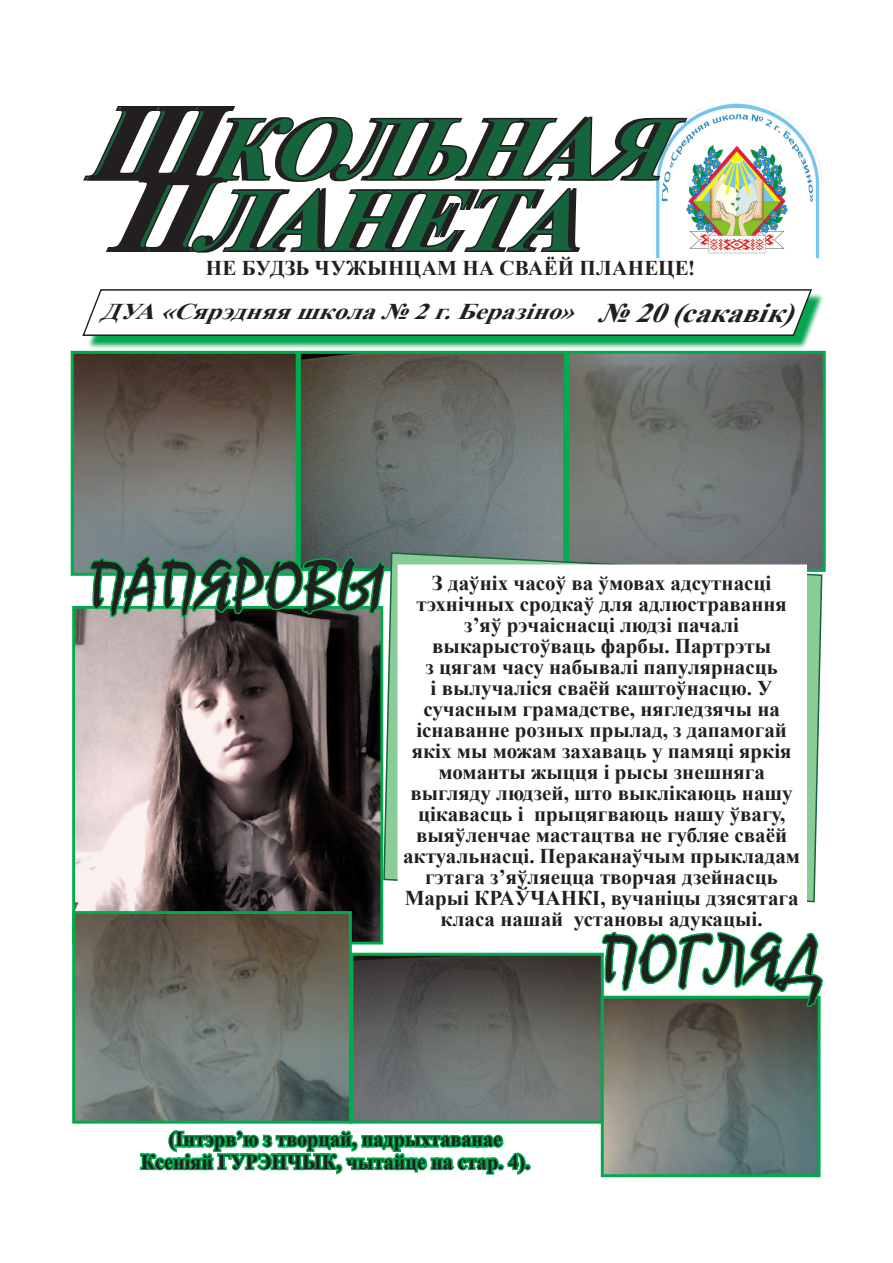
<style>
.page{position:relative;width:893px;height:1263px;background:#fff}
.page>*{position:absolute;margin:0;border:0;box-sizing:border-box;transform-origin:0 0}
.t1{font:italic 700 90px "Times New Roman";color:#16643c}
.t2{font:72px "Mistral";color:#231f20}
.t3{font:italic 700 22.5px "Times New Roman";color:#231f20;scale:1.16 1}
.t4{font:700 21px/21px "Times New Roman";color:#231f20}
.t5{font:700 21px/22.5px "Times New Roman";color:#231f20;text-align:center;scale:.96 1}
.s1{font-size:108px;color:#231f20}
.s2{font-size:27px}
</style>
<div class="page">
<img style="left:656px;top:104px;width:164px;height:154px">
<svg style="left:83px;top:104px;width:607px;height:150px"></svg>
<svg style="left:88px;top:293px;width:735px;height:56px;background:#61c792"></svg>
<svg style="left:82px;top:289px;width:733px;height:48px"></svg>
<svg style="left:139px;top:1129px;width:392px;height:46px"></svg>
<img style="left:570px;top:355px;width:252px;height:196px">
<div style="left:566px;top:351px;width:260px;height:221px;border:3px solid #00ab4d"></div>
<img style="left:75px;top:355px;width:220px;height:217px">
<div style="left:71px;top:351px;width:228px;height:225px;border:3px solid #00ab4d"></div>
<img style="left:354px;top:957px;width:246px;height:163px">
<div style="left:350px;top:953px;width:254px;height:171px;border:3px solid #00ab4d"></div>
<img style="left:302px;top:355px;width:260px;height:196px">
<div style="left:298px;top:351px;width:268px;height:220px;border:3px solid #00ab4d"></div>
<img style="left:605px;top:1022px;width:212px;height:151px">
<div style="left:601px;top:996px;width:220px;height:181px;border:3px solid #00ab4d"></div>
<svg style="left:383px;top:551px;width:440px;height:352px;background:#8ab397"></svg>
<div style="left:398px;top:564px;width:409px;height:365px;background:#fff;border:2px solid #fff"></div>
<img style="left:76px;top:610px;width:303px;height:330px">
<div style="left:72px;top:606px;width:311px;height:338px;border:3px solid #00ab4d"></div>
<img style="left:76px;top:915px;width:272px;height:205px">
<div style="left:72px;top:911px;width:280px;height:213px;border:3px solid #00ab4d"></div>
<svg style="left:87px;top:511px;width:301px;height:122px;background:#6f9783"></svg>
<svg style="left:599px;top:879px;width:224px;height:143px"></svg>
<h1 class="t1" style="left:85px;top:87px;width:321px"><span class="s1">ш</span>кольна</h1>
<h1 class="t1" style="left:594px;top:87px;width:122px">я</h1>
<h1 class="t1" style="left:106px;top:158px;width:157px"><span class="s1">п</span>лане</h1>
<h1 class="t1" style="left:452px;top:158px;width:149px">та</h1>
<p class="t4" style="left:206px;top:257px;width:491px">НЕ БУДЗЬ ЧУЖЫНЦАМ НА СВАЁЙ ПЛАНЕЦЕ!</p>
<p class="t3" style="left:100px;top:296px;width:611px">ДУА«Сярэдняяшкола№ 2г.Беразіно» <span class="s2">№ 20(сакавік)</span></p>
<h2 class="t2" style="left:87px;top:543px;width:301px">Папяровы</h2>
<p class="t4" style="left:432px;top:571px;width:341px">З даўніх часоў ва ўмовах адсутнасці</p>
<p class="t4" style="left:416px;top:592px;width:372px">тэхнічных сродкаў для адлюстравання</p>
<p class="t4" style="left:464px;top:613px;width:276px">з’яў рэчаіснасці людзі пачалі</p>
<p class="t4" style="left:432px;top:634px;width:341px">выкарыстоўваць фарбы. Партрэты</p>
<p class="t4" style="left:425px;top:655px;width:354px">з цягам часу набывалі папулярнасць</p>
<p class="t4" style="left:431px;top:676px;width:344px">і вылучаліся сваёй каштоўнасцю. У</p>
<p class="t4" style="left:423px;top:697px;width:358px">сучасным грамадстве, нягледзячы на</p>
<p class="t4" style="left:416px;top:718px;width:372px">існаванне розных прылад, з дапамогай</p>
<p class="t4" style="left:412px;top:739px;width:381px">якіх мы можам захаваць у памяці яркія</p>
<p class="t4" style="left:438px;top:760px;width:328px">моманты жыцця і рысы знешняга</p>
<p class="t4" style="left:411px;top:781px;width:384px">выгляду людзей, што выклікаюць нашу</p>
<p class="t4" style="left:418px;top:802px;width:369px">цікавасць і прыцягваюць нашу ўвагу,</p>
<p class="t4" style="left:416px;top:823px;width:372px">выяўленчае мастацтва не губляе сваёй</p>
<p class="t4" style="left:403px;top:844px;width:399px">актуальнасці. Пераканаўчым прыкладам</p>
<p class="t4" style="left:425px;top:865px;width:354px">гэтага з’яўляецца творчая дзейнасць</p>
<p class="t4" style="left:405px;top:886px;width:84px">Марыі Кра</p>
<p class="t4" style="left:515px;top:886px;width:32px">ўчан</p>
<p class="t4" style="left:441px;top:886px;width:359px;text-indent:136px">кі, вучаніцы дзясятага класа нашай установы адукацыі.</p>
<h2 class="t2" style="left:599px;top:916px;width:224px">погляд</h2>
<p class="t5" style="left:141px;top:1127px;width:407px">(Інтэрв’ю з творцай, падрыхтаванае<br>Ксеніяй ГУРЭНЧЫК, чытайце на стар. 4).</p>
</div>
